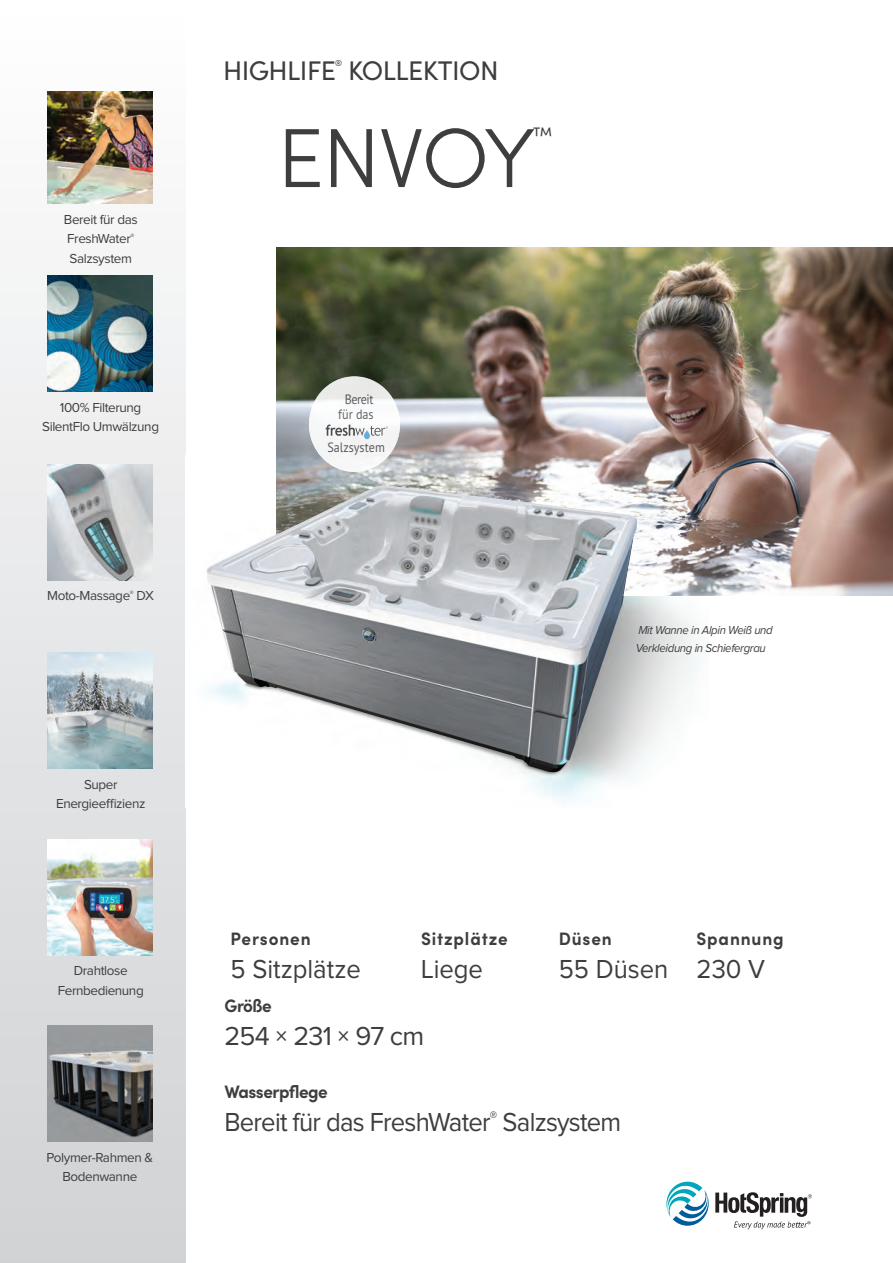
<style>
.page{position:relative;width:893px;height:1263px;background:#fff}
.page>*{position:absolute;margin:0;border:0;box-sizing:border-box;transform-origin:0 0}
.t1{font:300 84px "Sofia Pro";letter-spacing:-.025em;color:#3e3e3f}
.t2{font:27px "Proxima Nova";letter-spacing:-.03em;color:#3e3e3f;scale:.95 1}
.t3{font:27px "Sofia Pro";letter-spacing:-.02em;color:#3e3e3f}
.t4{font:27px "Proxima Nova";letter-spacing:-.03em;color:#3e3e3f}
.t5{font:27px "Proxima Nova";color:#3e3e3f;scale:.95 1}
.t6{font:300 21px "Sofia Pro";color:#3e3e3f}
.t7{font:700 18px "Sofia Pro";letter-spacing:.05em;color:#3e3e3f;scale:.95 1}
.t8{font:700 18px "Sofia Pro";letter-spacing:-.03em;color:#3e3e3f;scale:.95 1}
.t9{font:13.5px/19.5px "Proxima Nova";letter-spacing:-.03em;color:#3e3e3f;text-align:center}
.t10{font:13.5px/15.5px "PT Sans Pro";letter-spacing:-.035em;color:#545554;text-align:center;scale:.9 1}
.t11{font:13.5px "PT Sans Pro";color:#545554;scale:.9 1}
.t12{font:italic 12px/18px "Proxima Nova";letter-spacing:-.03em;color:#3e3e3f;scale:.95 1}
.t13{font:8.7px "Sofia Pro";color:#3e3e3f}
</style>
<div class="page">
<div style="left:0;top:0;width:185px;height:1263px;background:linear-gradient(to bottom,#fefefe,#d0d2d4)"></div>
<img style="left:47px;top:92px;width:106px;height:111px">
<img style="left:47px;top:276px;width:106px;height:116px">
<img style="left:47px;top:464px;width:106px;height:116px">
<img style="left:47px;top:652px;width:106px;height:116px">
<img style="left:47px;top:839px;width:106px;height:116px">
<img style="left:47px;top:1026px;width:106px;height:116px">
<img style="left:277px;top:248px;width:616px;height:347px">
<img style="left:208px;top:485px;width:429px;height:287px">
<svg style="left:666px;top:1181px;width:146px;height:49px"></svg>
<svg style="left:295px;top:371px;width:105px;height:101px"></svg>
<p class="t9" style="left:64px;top:210px;width:75px;text-align:left">Bereit für das<br>FreshWater<sup>®<br></sup>Salzsystem</p>
<p class="t9" style="left:60px;top:398px;width:83px">100% Filterung</p>
<p class="t9" style="left:42px;top:418px;width:118px">SilentFlo Umwälzung</p>
<p class="t9" style="left:47px;top:586px;width:108px">Moto-Massage<sup>®</sup> DX</p>
<p class="t9" style="left:56px;top:775px;width:91px">Super<br>Energieeffizienz</p>
<p class="t9" style="left:58px;top:961px;width:87px">Drahtlose<br>Fernbedienung</p>
<p class="t9" style="left:47px;top:1148px;width:108px">Polymer-Rahmen &amp;<br>Bodenwanne</p>
<p class="t3" style="left:223px;top:51px;width:114px">HIGHLIFE</p>
<p class="t13" style="left:335px;top:57px;width:8px">®</p>
<p class="t3" style="left:348px;top:51px;width:152px">KOLLEKTION</p>
<p class="t1" style="left:277px;top:97px;width:259px">ENVOY</p>
<p class="t6" style="left:533px;top:119px;width:21px">™</p>
<p class="t10" style="left:338px;top:391px;width:41px">Bereit für das</p>
<p class="t11" style="left:327px;top:438px;width:65px">Salzsystem</p>
<p class="t12" style="left:636px;top:620px;width:146px">Mit Wanne in Alpin Weiß und<br>Verkleidung in Schiefergrau</p>
<p class="t7" style="left:231px;top:924px;width:86px">Personen</p>
<p class="t7" style="left:421px;top:924px;width:93px">Sitzplätze</p>
<p class="t7" style="left:559px;top:924px;width:57px">Düsen</p>
<p class="t7" style="left:697px;top:924px;width:93px">Spannung</p>
<p class="t5" style="left:231px;top:957px;width:139px">5 Sitzplätze</p>
<p class="t2" style="left:421px;top:957px;width:67px">Liege</p>
<p class="t2" style="left:559px;top:957px;width:117px">55 Düsen</p>
<p class="t2" style="left:697px;top:957px;width:74px">230 V</p>
<p class="t7" style="left:225px;top:992px;width:51px">Größe</p>
<p class="t4" style="left:225px;top:1024px;width:201px">254 × 231 × 97 cm</p>
<p class="t8" style="left:225px;top:1078px;width:110px">Wasserpflege</p>
<p class="t2" style="left:225px;top:1110px;width:419px">Bereit für das FreshWater<sup>®</sup> Salzsystem</p>
</div>
